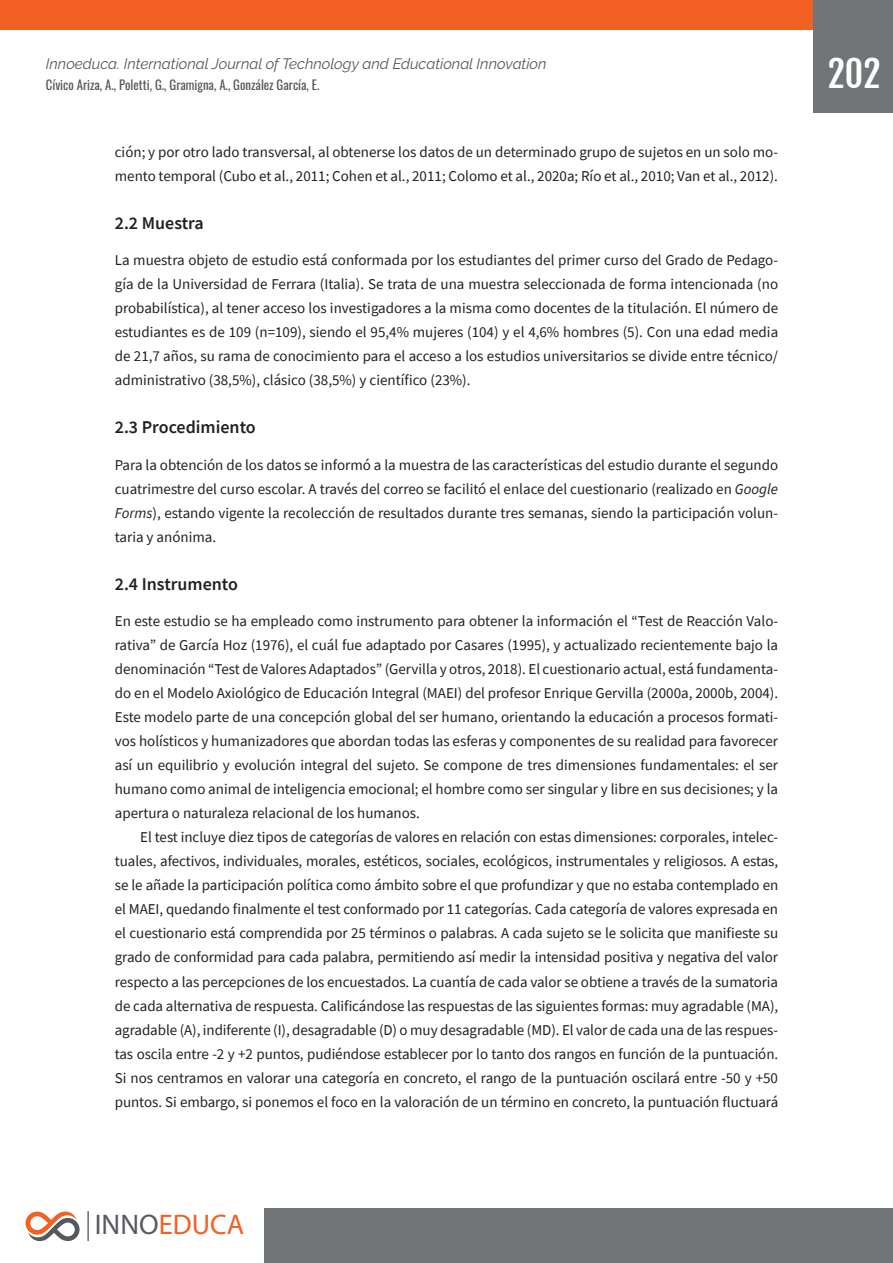
<style>
.page{position:relative;width:893px;height:1263px;background:#fff}
.page>*{position:absolute;margin:0;border:0;box-sizing:border-box;transform-origin:0 0}
.t1{font:36px "Fjalla One";color:#fff}
.t2{font:28.5px "Myriad Pro";color:#f26024}
.t3{font:600 18px "Source Sans Pro";color:#231f20}
.t4{font:15px/24px "Source Sans Pro";color:#231f20;text-align:justify}
.t5{font:italic 15px "Raleway";color:#57585a}
.t6{font:12.75px "Oswald";color:#57585a}
.s1{font-style:italic}
.s2{color:#585a5e}
</style>
<div class="page">
<div style="left:0;top:0;width:893px;height:30px;background:#f26024"></div>
<div style="left:814px;top:0;width:79px;height:112px;background:#727578"></div>
<div style="left:264px;top:1209px;width:629px;height:54px;background:#727578"></div>
<img style="left:87px;top:1211px;width:2px;height:30px">
<svg style="left:26px;top:1211px;width:54px;height:30px"></svg>
<p class="t5" style="left:46px;top:55px;width:502px">Innoeduca. International Journal of Technology and Educational Innovation</p>
<p class="t6" style="left:46px;top:74px;width:275px">Cívico Ariza, A., Poletti, G., Gramigna, A., González García, E.</p>
<p class="t4" style="left:115px;top:140px;width:665px">ción; y por otro lado transversal, al obtenerse los datos de un determinado grupo de sujetos en un solo mo&shy;mento temporal (Cubo et al., 2011; Cohen et al., 2011; Colomo et al., 2020a; Río et al., 2010; Van et al., 2012).</p>
<p class="t3" style="left:115px;top:211px;width:90px">2.2 Muestra</p>
<p class="t4" style="left:115px;top:248px;width:665px">La muestra objeto de estudio está conformada por los estudiantes del primer curso del Grado de Pedago&shy;gía de la Universidad de Ferrara (Italia). Se trata de una muestra seleccionada de forma intencionada (no probabilística), al tener acceso los investigadores a la misma como docentes de la titulación. El número de estudiantes es de 109 (n=109), siendo el 95,4% mujeres (104) y el 4,6% hombres (5). Con una edad media de 21,7 años, su rama de conocimiento para el acceso a los estudios universitarios se divide entre técnico/ administrativo (38,5%), clásico (38,5%) y científico (23%).</p>
<p class="t3" style="left:115px;top:415px;width:142px">2.3 Procedimiento</p>
<p class="t4" style="left:115px;top:453px;width:665px">Para la obtención de los datos se informó a la muestra de las características del estudio durante el segundo cuatrimestre del curso escolar. A través del correo se facilitó el enlace del cuestionario (realizado en <span class="s1">Google Forms</span>), estando vigente la recolección de resultados durante tres semanas, siendo la participación volun&shy;taria y anónima.</p>
<p class="t3" style="left:115px;top:572px;width:125px">2.4 Instrumento</p>
<p class="t4" style="left:115px;top:609px;width:665px">En este estudio se ha empleado como instrumento para obtener la información el “Test de Reacción Valo&shy;rativa” de García Hoz (1976), el cuál fue adaptado por Casares (1995), y actualizado recientemente bajo la denominación “Test de Valores Adaptados” (Gervilla y otros, 2018). El cuestionario actual, está fundamenta&shy;do en el Modelo Axiológico de Educación Integral (MAEI) del profesor Enrique Gervilla (2000a, 2000b, 2004).<br>Este modelo parte de una concepción global del ser humano, orientando la educación a procesos formati&shy;vos holísticos y humanizadores que abordan todas las esferas y componentes de su realidad para favorecer así un equilibrio y evolución integral del sujeto. Se compone de tres dimensiones fundamentales: el ser humano como animal de inteligencia emocional; el hombre como ser singular y libre en sus decisiones; y la apertura o naturaleza relacional de los humanos.</p>
<p class="t4" style="left:115px;top:825px;width:665px;text-indent:26px">El test incluye diez tipos de categorías de valores en relación con estas dimensiones: corporales, intelec&shy;tuales, afectivos, individuales, morales, estéticos, sociales, ecológicos, instrumentales y religiosos. A estas, se le añade la participación política como ámbito sobre el que profundizar y que no estaba contemplado en el MAEI, quedando finalmente el test conformado por 11 categorías. Cada categoría de valores expresada en el cuestionario está comprendida por 25 términos o palabras. A cada sujeto se le solicita que manifieste su grado de conformidad para cada palabra, permitiendo así medir la intensidad positiva y negativa del valor respecto a las percepciones de los encuestados. La cuantía de cada valor se obtiene a través de la sumatoria de cada alternativa de respuesta. Calificándose las respuestas de las siguientes formas: muy agradable (MA), agradable (A), indiferente (I), desagradable (D) o muy desagradable (MD). El valor de cada una de las respues&shy;tas oscila entre -2 y +2 puntos, pudiéndose establecer por lo tanto dos rangos en función de la puntuación.<br>Si nos centramos en valorar una categoría en concreto, el rango de la puntuación oscilará entre -50 y +50 puntos. Si embargo, si ponemos el foco en la valoración de un término en concreto, la puntuación fluctuará</p>
<h2 class="t2" style="left:95px;top:1207px;width:151px"><span class="s2">INNO</span>EDUCA</h2>
<h1 class="t1" style="left:827px;top:52px;width:55px">202</h1>
</div>
